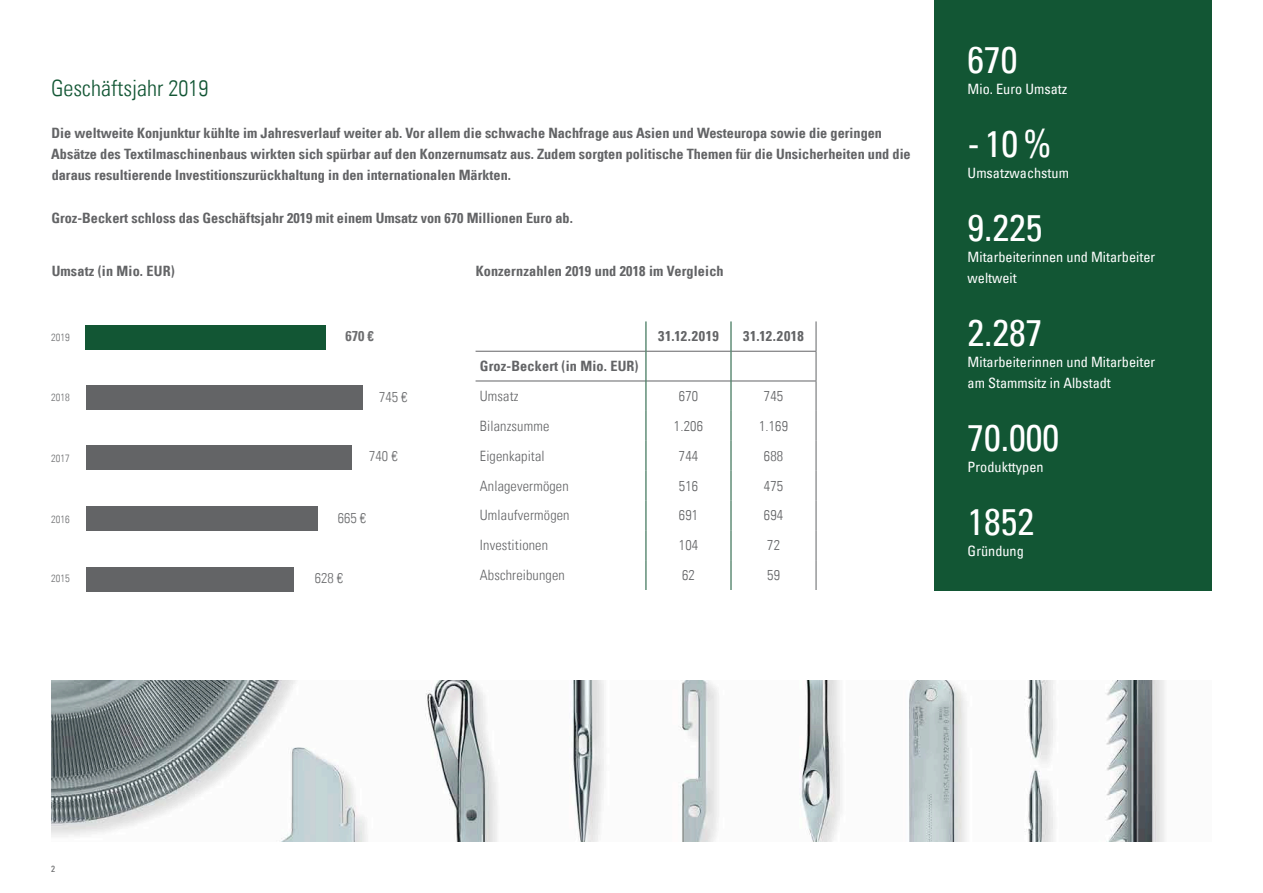
<style>
.page{position:relative;width:1263px;height:893px;background:#fff}
.page>*{position:absolute;margin:0;border:0;box-sizing:border-box;transform-origin:0 0}
.t1{font:condensed 37.5px "Univers Com 57";color:#fff}
.t2{font:22.5px "Univers Com 47 Light Cond";color:#125634}
.t3{font:14.25px/21px "Univers Com 67 Bold Cond";color:#636466}
.t4{font:condensed 14.25px/21px "Univers Com 57";color:#fff}
.t5{font:14.25px "Univers Com 47 Light Cond";letter-spacing:.01em;color:#636466}
.t6{font:14.25px "Univers Com 47 Light Cond";color:#6d6e70}
.t7{font:14.25px "Univers Com 67 Bold Cond";color:#6d6e70}
.t8{font:10.5px "Univers Com 47 Light Cond";color:#6d6e70}
.t9{font:condensed 9px "Univers Com 57";color:#636466}
</style>
<div class="page">
<div style="left:86px;top:446px;width:265px;height:24px;background:#636466"></div>
<div style="left:86px;top:506px;width:231px;height:25px;background:#636466"></div>
<div style="left:86px;top:567px;width:208px;height:24px;background:#636466"></div>
<div style="left:86px;top:385px;width:277px;height:25px;background:#636466"></div>
<div style="left:86px;top:325px;width:240px;height:24px;background:#125634"></div>
<img style="left:51px;top:680px;width:1114px;height:162px">
<div style="left:934px;top:0;width:278px;height:590px;background:#125634"></div>
<hr style="left:476px;top:351px;width:169px;height:1px;background:#636466">
<hr style="left:646px;top:351px;width:85px;height:1px;background:#636466">
<hr style="left:731px;top:351px;width:85px;height:1px;background:#636466">
<hr style="left:476px;top:381px;width:169px;height:1px;background:#636466">
<hr style="left:646px;top:381px;width:85px;height:1px;background:#636466">
<hr style="left:731px;top:381px;width:85px;height:1px;background:#636466">
<hr style="left:816px;top:321px;width:1px;height:30px;background:#636466">
<svg style="left:816px;top:352px;width:1px;height:29px"></svg>
<hr style="left:816px;top:381px;width:1px;height:30px;background:#636466">
<hr style="left:816px;top:411px;width:1px;height:30px;background:#636466">
<hr style="left:816px;top:441px;width:1px;height:30px;background:#636466">
<svg style="left:816px;top:471px;width:1px;height:29px"></svg>
<hr style="left:816px;top:500px;width:1px;height:30px;background:#636466">
<hr style="left:816px;top:530px;width:1px;height:30px;background:#636466">
<hr style="left:816px;top:560px;width:1px;height:30px;background:#636466">
<hr style="left:645px;top:321px;width:1px;height:30px;background:#125634">
<hr style="left:731px;top:321px;width:1px;height:30px;background:#125634">
<hr style="left:645px;top:351px;width:1px;height:30px;background:#125634">
<hr style="left:731px;top:351px;width:1px;height:30px;background:#125634">
<hr style="left:645px;top:381px;width:1px;height:30px;background:#125634">
<hr style="left:731px;top:381px;width:1px;height:30px;background:#125634">
<hr style="left:645px;top:411px;width:1px;height:30px;background:#125634">
<hr style="left:731px;top:411px;width:1px;height:30px;background:#125634">
<hr style="left:645px;top:441px;width:1px;height:30px;background:#125634">
<hr style="left:731px;top:441px;width:1px;height:30px;background:#125634">
<svg style="left:645px;top:471px;width:1px;height:29px"></svg>
<svg style="left:731px;top:471px;width:1px;height:29px"></svg>
<hr style="left:645px;top:500px;width:1px;height:30px;background:#125634">
<hr style="left:731px;top:500px;width:1px;height:30px;background:#125634">
<hr style="left:645px;top:530px;width:1px;height:30px;background:#125634">
<hr style="left:731px;top:530px;width:1px;height:30px;background:#125634">
<hr style="left:645px;top:560px;width:1px;height:30px;background:#125634">
<hr style="left:731px;top:560px;width:1px;height:30px;background:#125634">
<h2 class="t2" style="left:51px;top:74px;width:159px">Geschäftsjahr 2019</h2>
<p class="t3" style="left:51px;top:123px;width:861px">Die weltweite Konjunktur kühlte im Jahresverlauf weiter ab. Vor allem die schwache Nachfrage aus Asien und Westeuropa sowie die geringen<br>Absätze des Textilmaschinenbaus wirkten sich spürbar auf den Konzernumsatz aus. Zudem sorgten politische Themen für die Unsicherheiten und die daraus resultierende Investitionszurückhaltung in den internationalen Märkten.</p>
<p class="t3" style="left:51px;top:208px;width:523px">Groz-Beckert schloss das Geschäftsjahr 2019 mit einem Umsatz von 670 Millionen Euro ab.</p>
<p class="t3" style="left:52px;top:261px;width:125px">Umsatz (in Mio. EUR)</p>
<p class="t3" style="left:476px;top:261px;width:250px">Konzernzahlen 2019 und 2018 im Vergleich</p>
<p class="t8" style="left:51px;top:331px;width:20px">2019</p>
<p class="t7" style="left:345px;top:327px;width:30px">670 €</p>
<p class="t8" style="left:51px;top:391px;width:20px">2018</p>
<p class="t6" style="left:379px;top:388px;width:30px">745 €</p>
<p class="t8" style="left:51px;top:452px;width:20px">2017</p>
<p class="t6" style="left:369px;top:447px;width:30px">740 €</p>
<p class="t8" style="left:51px;top:513px;width:20px">2016</p>
<p class="t6" style="left:338px;top:509px;width:30px">665 €</p>
<p class="t8" style="left:51px;top:572px;width:20px">2015</p>
<p class="t6" style="left:315px;top:569px;width:30px">628 €</p>
<p class="t3" style="left:658px;top:326px;width:62px">31.12.2019</p>
<p class="t3" style="left:743px;top:326px;width:62px">31.12.2018</p>
<p class="t3" style="left:480px;top:356px;width:160px">Groz-Beckert (in Mio. EUR)</p>
<p class="t5" style="left:480px;top:388px;width:40px">Umsatz</p>
<p class="t5" style="left:679px;top:388px;width:21px">670</p>
<p class="t5" style="left:764px;top:388px;width:21px">745</p>
<p class="t5" style="left:480px;top:417px;width:71px">Bilanzsumme</p>
<p class="t5" style="left:674px;top:417px;width:31px">1.206</p>
<p class="t5" style="left:759px;top:417px;width:31px">1.169</p>
<p class="t5" style="left:480px;top:447px;width:66px">Eigenkapital</p>
<p class="t5" style="left:679px;top:447px;width:21px">744</p>
<p class="t5" style="left:764px;top:447px;width:21px">688</p>
<p class="t5" style="left:480px;top:477px;width:90px">Anlagevermögen</p>
<p class="t5" style="left:679px;top:477px;width:21px">516</p>
<p class="t5" style="left:764px;top:477px;width:21px">475</p>
<p class="t5" style="left:480px;top:507px;width:91px">Umlaufvermögen</p>
<p class="t5" style="left:679px;top:507px;width:21px">691</p>
<p class="t5" style="left:764px;top:507px;width:21px">694</p>
<p class="t5" style="left:480px;top:537px;width:70px">Investitionen</p>
<p class="t5" style="left:679px;top:537px;width:21px">104</p>
<p class="t5" style="left:767px;top:537px;width:14px">72</p>
<p class="t5" style="left:480px;top:567px;width:86px">Abschreibungen</p>
<p class="t5" style="left:682px;top:567px;width:14px">62</p>
<p class="t5" style="left:767px;top:567px;width:14px">59</p>
<h1 class="t1" style="left:968px;top:36px;width:51px">670</h1>
<p class="t4" style="left:968px;top:78px;width:101px">Mio. Euro Umsatz</p>
<h1 class="t1" style="left:968px;top:120px;width:86px">-10%</h1>
<p class="t4" style="left:968px;top:162px;width:103px">Umsatzwachstum</p>
<h1 class="t1" style="left:968px;top:204px;width:76px">9.225</h1>
<p class="t4" style="left:968px;top:246px;width:189px">Mitarbeiterinnen und Mitarbeiter weltweit</p>
<h1 class="t1" style="left:968px;top:309px;width:76px">2.287</h1>
<p class="t4" style="left:968px;top:351px;width:189px">Mitarbeiterinnen und Mitarbeiter am Stammsitz in Albstadt</p>
<h1 class="t1" style="left:968px;top:414px;width:93px">70.000</h1>
<p class="t4" style="left:968px;top:456px;width:78px">Produkttypen</p>
<h1 class="t1" style="left:968px;top:498px;width:68px">1852</h1>
<p class="t4" style="left:968px;top:540px;width:58px">Gründung</p>
<p class="t9" style="left:51px;top:863px;width:5px">2</p>
</div>
